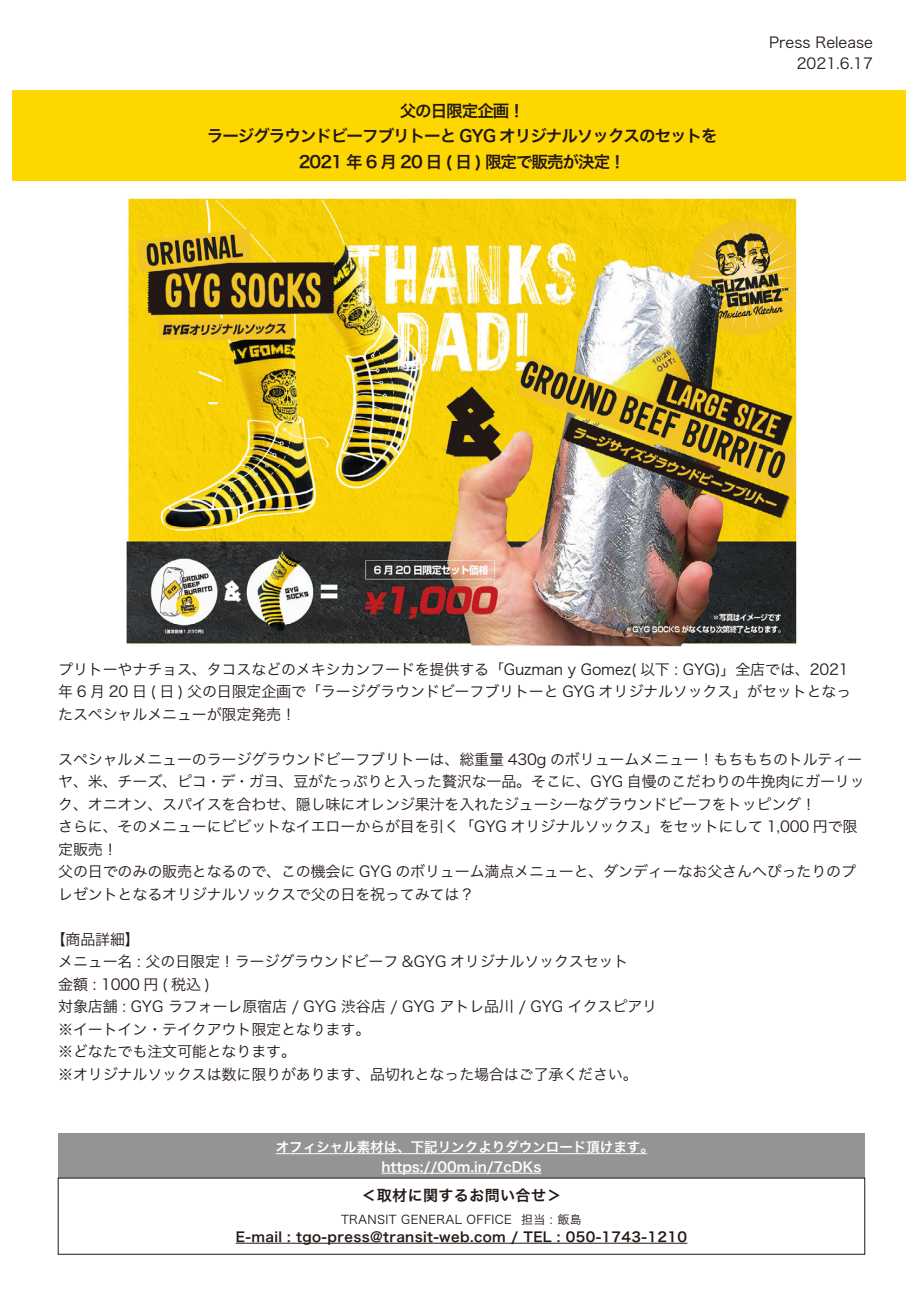
<style>
.page{position:relative;width:919px;height:1289px;background:#fff}
.page>*{position:absolute;margin:0;border:0;box-sizing:border-box;transform-origin:0 0}
.t1{font:16.5px/25.5px "Hira Kaku Pro W6";letter-spacing:-.06em;color:#221815;text-align:center}
.t2{font:15px/22.5px "Hira Kaku Pro N W3";letter-spacing:-.01em;color:#221815}
.t3{font:15px/21px "Hira Kaku Pro W3";color:#221815;text-align:right}
.t4{font:15px "Hira Kaku Pro W6";letter-spacing:.025em;color:#221815}
.t5{font:13.5px "Hira Kaku Pro W6";letter-spacing:.025em;color:#221815}
.t6{font:13.5px/19.5px "Hira Kaku Pro W6";color:#fff;text-align:center}
.t7{font:12px "Hira Kaku Pro W3";letter-spacing:.025em;color:#221815}
</style>
<div class="page">
<div style="left:13px;top:91px;width:893px;height:90px;background:#ffd700"></div>
<div style="left:58px;top:1133px;width:806px;height:45px;background:#949495"></div>
<hr style="left:236px;top:1242px;width:451px;height:1px;background:#221815">
<hr style="left:276px;top:1153px;width:371px;height:1px;background:#fff">
<hr style="left:381px;top:1172px;width:160px;height:1px;background:#fff">
<img style="left:126px;top:198px;width:671px;height:449px">
<p class="t1" style="left:207px;top:97px;width:512px">父の日限定企画！<br>ラージグラウンドビーフブリトーと GYG オリジナルソックスのセットを<br>2021 年 6 月 20 日 ( 日 ) 限定で販売が決定！</p>
<p class="t3" style="left:769px;top:31px;width:105px">Press Release<br>2021.6.17</p>
<p class="t2" style="left:58px;top:656px;width:794px">プリトーやナチョス、タコスなどのメキシカンフードを提供する「Guzman y Gomez( 以下 : GYG)」全店では、2021年 6 月 20 日 ( 日 ) 父の日限定企画で「ラージグラウンドビーフブリトーと GYG オリジナルソックス」がセットとなったスペシャルメニューが限定発売！</p>
<p class="t2" style="left:58px;top:746px;width:808px">スペシャルメニューのラージグラウンドビーフブリトーは、総重量 430g のボリュームメニュー！もちもちのトルティーヤ、米、チーズ、ピコ・デ・ガヨ、豆がたっぷりと入った贅沢な一品。そこに、GYG 自慢のこだわりの牛挽肉にガーリック、オニオン、スパイスを合わせ、隠し味にオレンジ果汁を入れたジューシーなグラウンドビーフをトッピング！<br>さらに、そのメニューにビビットなイエローからが目を引く「GYG オリジナルソックス」をセットにして 1,000 円で限定販売！<br>父の日でのみの販売となるので、この機会に GYG のボリューム満点メニューと、ダンディーなお父さんへぴったりのプレゼントとなるオリジナルソックスで父の日を祝ってみては？</p>
<p class="t2" style="left:58px;top:926px;width:600px;text-indent:-8px">【商品詳細】<br>メニュー名 : 父の日限定！ラージグラウンドビーフ &amp;GYG オリジナルソックスセット<br>金額 : 1000 円 ( 税込 )<br>対象店舗 : GYG ラフォーレ原宿店 / GYG 渋谷店 / GYG アトレ品川 / GYG イクスピアリ※イートイン・テイクアウト限定となります。<br>※どなたでも注文可能となります。<br>※オリジナルソックスは数に限りがあります、品切れとなった場合はご了承ください。</p>
<p class="t6" style="left:276px;top:1136px;width:380px">オフィシャル素材は、下記リンクよりダウンロード頂けます。https://00m.in/7cDKs</p>
<p class="t4" style="left:361px;top:1181px;width:201px">＜取材に関するお問い合せ＞</p>
<p class="t7" style="left:341px;top:1208px;width:242px">TRANSIT GENERAL OFFICE 担当 : 飯島</p>
<p class="t5" style="left:236px;top:1224px;width:452px">E-mail : tgo-press@transit-web.com / TEL : 050-1743-1210</p>
</div>
